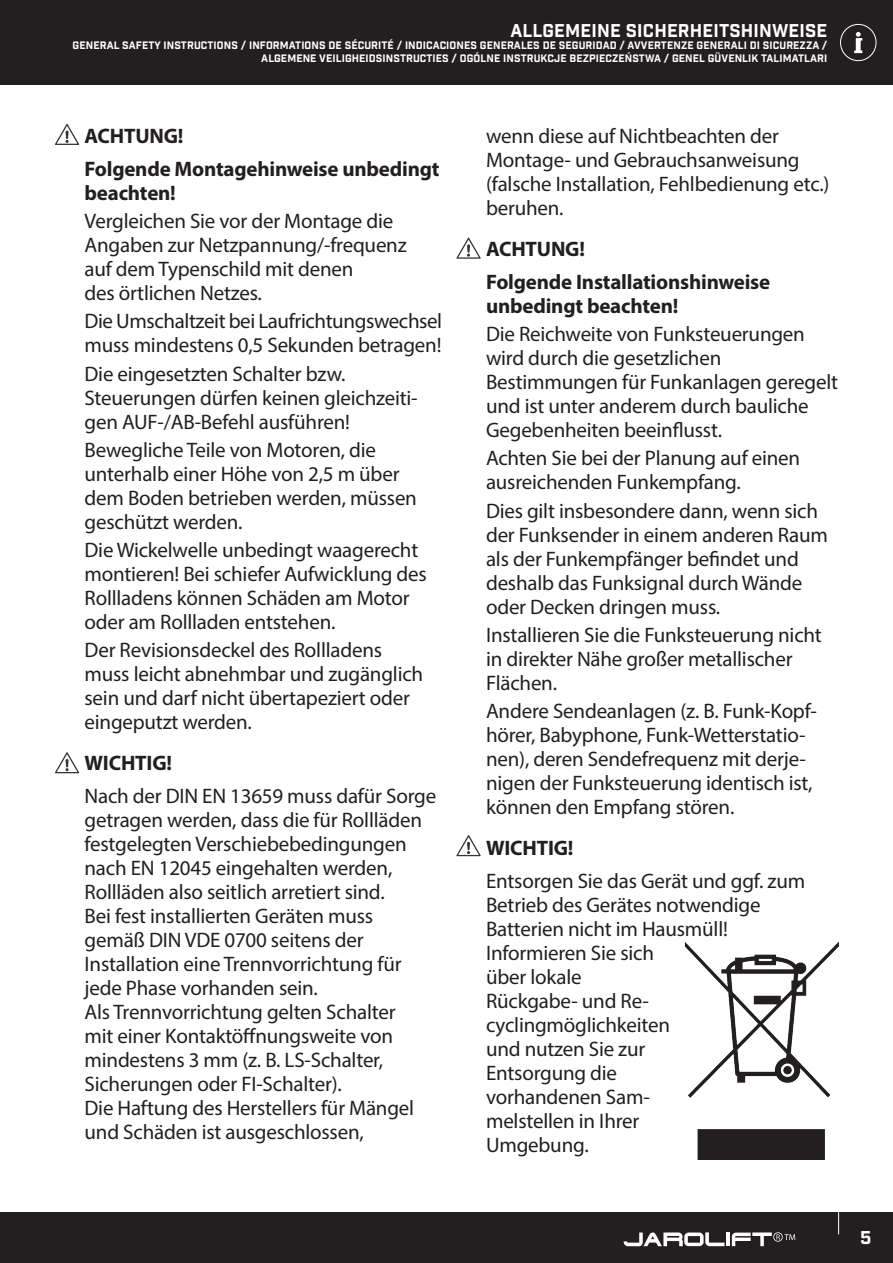
<style>
.page{position:relative;width:893px;height:1263px;background:#fff}
.page>*{position:absolute;margin:0;border:0;box-sizing:border-box;transform-origin:0 0}
.t1{font:21px/24px "Myriad Pro";letter-spacing:-.01em;color:#231f20}
.t2{font:700 21px/32.5px "Myriad Pro";letter-spacing:-.01em;color:#231f20}
.t3{font:18px "Industry Inc Base";letter-spacing:.01em;color:#fff}
.t4{font:10.5px/12.6px "Industry Inc Base";letter-spacing:.01em;color:#fff;text-align:right}
</style>
<div class="page">
<div style="left:0;top:1212px;width:893px;height:51px;background:#231f20"></div>
<div style="left:0;top:0;width:893px;height:85px;background:#231f20"></div>
<svg style="left:838px;top:1212px;width:1px;height:22px"></svg>
<svg style="left:854px;top:32px;width:8px;height:21px"></svg>
<div style="left:840px;top:24px;width:36px;height:37px;border:1px solid #fff;border-radius:50%"></div>
<svg style="left:624px;top:1232px;width:100px;height:14px"></svg>
<hr style="left:726px;top:1232px;width:4px;height:14px;background:#fff">
<svg style="left:732px;top:1232px;width:63px;height:14px"></svg>
<svg style="left:55px;top:124px;width:25px;height:21px"></svg>
<svg style="left:55px;top:752px;width:25px;height:22px"></svg>
<svg style="left:456px;top:237px;width:25px;height:22px"></svg>
<img style="left:685px;top:942px;width:154px;height:218px">
<svg style="left:456px;top:835px;width:25px;height:22px"></svg>
<p class="t3" style="left:510px;top:19px;width:318px">ALLGEMEINE SICHERHEITSHINWEISE</p>
<p class="t4" style="left:73px;top:40px;width:756px">GENERAL SAFETY INSTRUCTIONS / INFORMATIONS DE SÉCURITÉ / INDICACIONES GENERALES DE SEGURIDAD / AVVERTENZE GENERALI DI SICUREZZA /<br>ALGEMENE VEILIGHEIDSINSTRUCTIES / OGÓLNE INSTRUKCJE BEZPIECZEŃSTWA / GENEL GÜVENLIK TALIMATLARI</p>
<p class="t2" style="left:85px;top:119px;width:357px">ACHTUNG!<br>Folgende Montagehinweise unbedingt</p>
<p class="t2" style="left:85px;top:176px;width:93px">beachten!</p>
<p class="t1" style="left:85px;top:209px;width:324px">Vergleichen Sie vor der Montage die<br>Angaben zur Netzpannung/-frequenz auf dem Typenschild mit denen<br>des örtlichen Netzes.</p>
<p class="t1" style="left:85px;top:309px;width:359px">Die Umschaltzeit bei Laufrichtungswechsel muss mindestens 0,5 Sekunden betragen!</p>
<p class="t1" style="left:85px;top:361px;width:335px">Die eingesetzten Schalter bzw.<br>Steuerungen dürfen keinen gleichzeiti&shy;gen AUF-/AB-Befehl ausführen!</p>
<p class="t1" style="left:85px;top:437px;width:334px">Bewegliche Teile von Motoren, die unterhalb einer Höhe von 2,5 m über dem Boden betrieben werden, müssen geschützt werden.</p>
<p class="t1" style="left:85px;top:538px;width:344px">Die Wickelwelle unbedingt waagerecht montieren! Bei schiefer Aufwicklung des Rollladens können Schäden am Motor oder am Rollladen entstehen.</p>
<p class="t1" style="left:85px;top:638px;width:340px">Der Revisionsdeckel des Rollladens muss leicht abnehmbar und zugänglich sein und darf nicht übertapeziert oder eingeputzt werden.</p>
<p class="t2" style="left:85px;top:746px;width:89px">WICHTIG!</p>
<p class="t1" style="left:85px;top:783px;width:353px">Nach der DIN EN 13659 muss dafür Sorge getragen werden, dass die für Rollläden festgelegten Verschiebebedingungen nach EN 12045 eingehalten werden, Rollläden also seitlich arretiert sind.<br>Bei fest installierten Geräten muss gemäß DIN VDE 0700 seitens der Installation eine Trennvorrichtung für jede Phase vorhanden sein.<br>Als Trennvorrichtung gelten Schalter<br>mit einer Kontaktöffnungsweite von mindestens 3 mm (z. B. LS-Schalter, Sicherungen oder FI-Schalter).<br>Die Haftung des Herstellers für Mängel und Schäden ist ausgeschlossen,</p>
<p class="t1" style="left:486px;top:124px;width:345px">wenn diese auf Nichtbeachten der<br>Montage- und Gebrauchsanweisung (falsche Installation, Fehlbedienung etc.) beruhen.</p>
<p class="t2" style="left:486px;top:232px;width:286px">ACHTUNG!<br>Folgende Installationshinweise</p>
<p class="t2" style="left:486px;top:289px;width:194px">unbedingt beachten!</p>
<p class="t1" style="left:486px;top:322px;width:354px">Die Reichweite von Funksteuerungen wird durch die gesetzlichen Bestimmungen für Funkanlagen geregelt und ist unter anderem durch bauliche Gegebenheiten beeinflusst.</p>
<p class="t1" style="left:486px;top:446px;width:316px">Achten Sie bei der Planung auf einen ausreichenden Funkempfang.</p>
<p class="t1" style="left:486px;top:498px;width:343px">Dies gilt insbesondere dann, wenn sich der Funksender in einem anderen Raum als der Funkempfänger befindet und deshalb das Funksignal durch Wände oder Decken dringen muss.</p>
<p class="t1" style="left:486px;top:622px;width:337px">Installieren Sie die Funksteuerung nicht in direkter Nähe großer metallischer<br>Flächen.</p>
<p class="t1" style="left:486px;top:699px;width:333px">Andere Sendeanlagen (z. B. Funk-Kopf&shy;hörer, Babyphone, Funk-Wetterstatio&shy;nen), deren Sendefrequenz mit derje&shy;nigen der Funksteuerung identisch ist, können den Empfang stören.</p>
<p class="t2" style="left:486px;top:831px;width:89px">WICHTIG!</p>
<p class="t1" style="left:486px;top:868px;width:321px">Entsorgen Sie das Gerät und ggf. zum<br>Betrieb des Gerätes notwendige<br>Batterien nicht im Hausmüll!<br>Informieren Sie sich<br>über lokale<br>Rückgabe- und Re&shy;cyclingmöglichkeiten<br>und nutzen Sie zur<br>Entsorgung die<br>vorhandenen Sam-<br>melstellen in Ihrer<br>Umgebung.</p>
<p class="t3" style="left:860px;top:1227px;width:13px">5</p>
</div>
